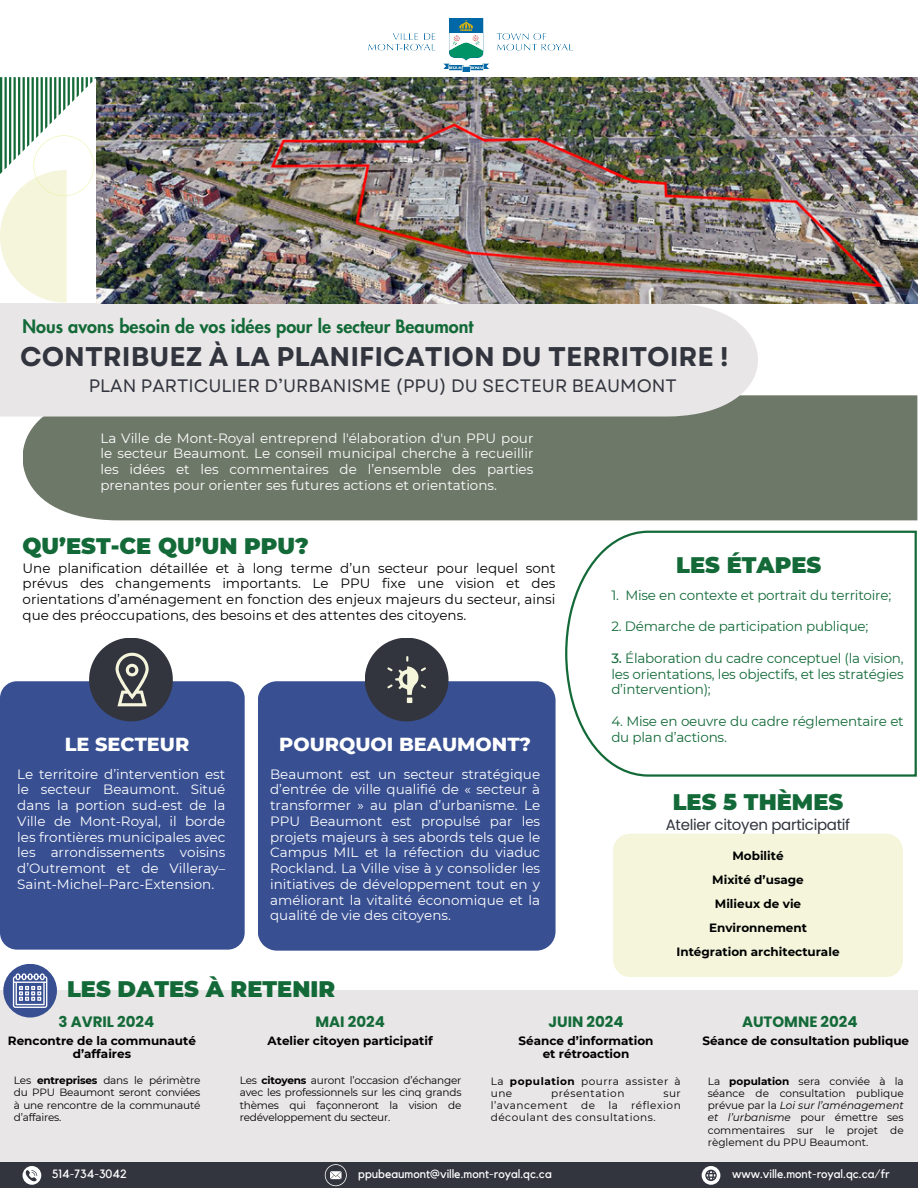
<style>
.page{position:relative;width:918px;height:1188px;background:#fff}
.page>*{position:absolute;margin:0;border:0;box-sizing:border-box;transform-origin:0 0}
.t1{font:700 27px "Garet";color:#32353e}
.t2{font:900 22.5px "Montserrat";color:#136a38}
.t3{font:800 19.2px "Montserrat";color:#fff}
.t4{font:18px "Garet";color:#32353e}
.t5{font:800 18px "Futura LT Pro";color:#136a38}
.t6{font:700 15px "Poppins";color:#136a38}
.t7{font:15px "Poppins";letter-spacing:-.02em;color:#32353e}
.t8{font:13.5px/15.8px "Montserrat";color:#fff;text-align:justify}
.t9{font:13.5px/15.8px "Montserrat";color:#000;text-align:justify}
.t10{font:13.5px/15.8px "Montserrat";letter-spacing:-.015em;color:#136a38;text-align:justify}
.t11{font:700 12px/13px "Montserrat";color:#000;text-align:center}
.t12{font:12px "Kollektif";color:#fff}
.t13{font:10.5px/12.3px "Montserrat";color:#000;text-align:justify}
.t14{font:10.5px/12.3px "Montserrat";letter-spacing:.05em;color:#000}
.s1{font-weight:500}
.s2{font-weight:700}
.s3{font-style:italic}
</style>
<div class="page">
<div style="left:0;top:991px;width:917px;height:197px;background:#e8e6e6"></div>
<div style="left:23px;top:395px;width:894px;height:125px;background:#6e7868"></div>
<div style="left:0;top:303px;width:758px;height:114px;background:#e8e6e6"></div>
<img style="left:97px;top:77px;width:821px;height:226px">
<img style="left:369px;top:18px;width:204px;height:54px">
<div style="left:0;top:1162px;width:918px;height:26px;background:#32353e"></div>
<div style="left:258px;top:681px;width:298px;height:270px;background:#384f92"></div>
<div style="left:365px;top:638px;width:84px;height:83px;background:#32353e;border-radius:50%"></div>
<svg style="left:387px;top:656px;width:39px;height:47px"></svg>
<svg style="left:565px;top:531px;width:352px;height:246px"></svg>
<div style="left:3px;top:964px;width:54px;height:54px;background:#384f92;border-radius:50%"></div>
<svg style="left:13px;top:973px;width:34px;height:35px"></svg>
<svg style="left:325px;top:1164px;width:22px;height:22px"></svg>
<svg style="left:702px;top:1166px;width:18px;height:19px"></svg>
<svg style="left:23px;top:1166px;width:18px;height:19px"></svg>
<svg style="left:0;top:77px;width:97px;height:226px"></svg>
<div style="left:613px;top:834px;width:290px;height:143px;background:#f5f5dc;border-radius:17px"></div>
<div style="left:0;top:681px;width:245px;height:269px;background:#384f92;border-radius:17px"></div>
<div style="left:89px;top:638px;width:84px;height:83px;background:#32353e;border-radius:50%"></div>
<svg style="left:116px;top:653px;width:33px;height:53px"></svg>
<p class="t5" style="left:23px;top:318px;width:452px">Nous avons besoin de vos idées pour le secteur Beaumont</p>
<p class="t1" style="left:20px;top:337px;width:710px">CONTRIBUEZ À LA PLANIFICATION DU TERRITOIRE !</p>
<h2 class="t4" style="left:89px;top:373px;width:590px">PLAN PARTICULIER D’URBANISME (PPU) DU SECTEUR BEAUMONT</h2>
<p class="t8" style="left:100px;top:430px;width:435px">La Ville de Mont-Royal entreprend l'élaboration d'un PPU pour le secteur Beaumont. Le conseil municipal cherche à recueillir les idées et les commentaires de l’ensemble des parties prenantes pour orienter ses futures actions et orientations.</p>
<p class="t2" style="left:23px;top:533px;width:288px">QU’EST-CE QU’UN PPU?</p>
<p class="t9" style="left:23px;top:560px;width:534px">Une planification détaillée et à long terme d’un secteur pour lequel sont prévus des changements importants. Le PPU fixe une vision et des orientations d’aménagement en fonction des enjeux majeurs du secteur, ainsi que des préoccupations, des besoins et des attentes des citoyens.</p>
<h3 class="t3" style="left:65px;top:732px;width:126px">LE SECTEUR</h3>
<p class="t3" style="left:279px;top:733px;width:253px">POURQUOI BEAUMONT?</p>
<p class="t8" style="left:17px;top:766px;width:210px">Le territoire d’intervention est le secteur Beaumont. Situé dans la portion sud-est de la Ville de Mont-Royal, il borde les frontières municipales avec les arrondissements voisins d’Outremont et de Villeray– Saint-Michel–Parc-Extension.</p>
<h3 class="t8" style="left:270px;top:766px;width:272px">Beaumont est un secteur stratégique d’entrée de ville qualifié de « secteur à transformer » au plan d’urbanisme. Le PPU Beaumont est propulsé par les projets majeurs à ses abords tels que le Campus MIL et la réfection du viaduc Rockland. La Ville vise à y consolider les initiatives de développement tout en y améliorant la vitalité économique et la qualité de vie des citoyens.</h3>
<p class="t2" style="left:67px;top:975px;width:270px">LES DATES À RETENIR</p>
<p class="t2" style="left:676px;top:551px;width:147px">LES ÉTAPES</p>
<p class="t10" style="left:611px;top:587px;width:281px">1. Mise en contexte et portrait du territoire;</p>
<p class="t10" style="left:611px;top:619px;width:259px">2. Démarche de participation publique;</p>
<h5 class="t10" style="left:611px;top:650px;width:294px"><span class="s1">3.</span> Élaboration du cadre conceptuel (la vision, les orientations, les objectifs, et les stratégies d’intervention);</h5>
<h1 class="t10" style="left:611px;top:713px;width:294px">4. Mise en oeuvre du cadre réglementaire et du plan d’actions.</h1>
<p class="t2" style="left:673px;top:788px;width:172px">LES 5 THÈMES</p>
<p class="t7" style="left:666px;top:814px;width:186px">Atelier citoyen participatif</p>
<p class="t11" style="left:732px;top:850px;width:53px">Mobilité</p>
<p class="t11" style="left:712px;top:874px;width:93px">Mixité d’usage</p>
<p class="t11" style="left:715px;top:898px;width:88px">Milieux de vie</p>
<h2 class="t11" style="left:709px;top:922px;width:99px">Environnement</h2>
<p class="t11" style="left:677px;top:946px;width:165px">Intégration architecturale</p>
<h4 class="t6" style="left:59px;top:1011px;width:97px">3 AVRIL 2024</h4>
<p class="t6" style="left:315px;top:1011px;width:71px">MAI 2024</p>
<h6 class="t6" style="left:549px;top:1011px;width:77px">JUIN 2024</h6>
<p class="t6" style="left:742px;top:1011px;width:117px">AUTOMNE 2024</p>
<p class="t11" style="left:519px;top:1034px;width:136px">Séance d’information</p>
<p class="t11" style="left:543px;top:1047px;width:88px">et rétroaction</p>
<h6 class="t14" style="left:491px;top:1075px;width:192px">La <span class="s2">population</span> pourra assister à une</h6>
<p class="t11" style="left:8px;top:1034px;width:190px">Rencontre de la communauté d’affaires</p>
<p class="t11" style="left:702px;top:1034px;width:208px">Séance de consultation publique</p>
<p class="t11" style="left:268px;top:1034px;width:167px">Atelier citoyen participatif</p>
<h2 class="t13" style="left:14px;top:1074px;width:188px">Les <span class="s2">entreprises</span> dans le périmètre du PPU Beaumont seront conviées à une rencontre de la communauté d’affaires.</h2>
<h6 class="t13" style="left:240px;top:1074px;width:223px">Les <span class="s2">citoyens</span> auront l’occasion d’échanger avec les professionnels sur les cinq grands thèmes qui façonneront la vision de redéveloppement du secteur.</h6>
<p class="t13" style="left:708px;top:1075px;width:197px">La <span class="s2">population</span> sera conviée à la séance de consultation publique prévue par la <span class="s3">Loi sur l’aménagement et l’urbanisme</span> pour émettre ses commentaires sur le projet de règlement du PPU Beaumont.</p>
<h6 class="t14" style="left:551px;top:1087px;width:75px">présentation</h6>
<h6 class="t13" style="left:663px;top:1087px;width:19px">sur</h6>
<h6 class="t14" style="left:491px;top:1099px;width:79px">l’avancement</h6>
<h6 class="t13" style="left:581px;top:1099px;width:15px">de</h6>
<h6 class="t13" style="left:608px;top:1099px;width:11px">la</h6>
<h6 class="t14" style="left:491px;top:1099px;width:192px;text-indent:140px">réflexion découlant des consultations.</h6>
<p class="t12" style="left:52px;top:1169px;width:76px">514-734-3042</p>
<h2 class="t12" style="left:732px;top:1168px;width:159px">www.ville.mont-royal.qc.ca/fr</h2>
<p class="t12" style="left:358px;top:1169px;width:195px">ppubeaumont@ville.mont-royal.qc.ca</p>
</div>
